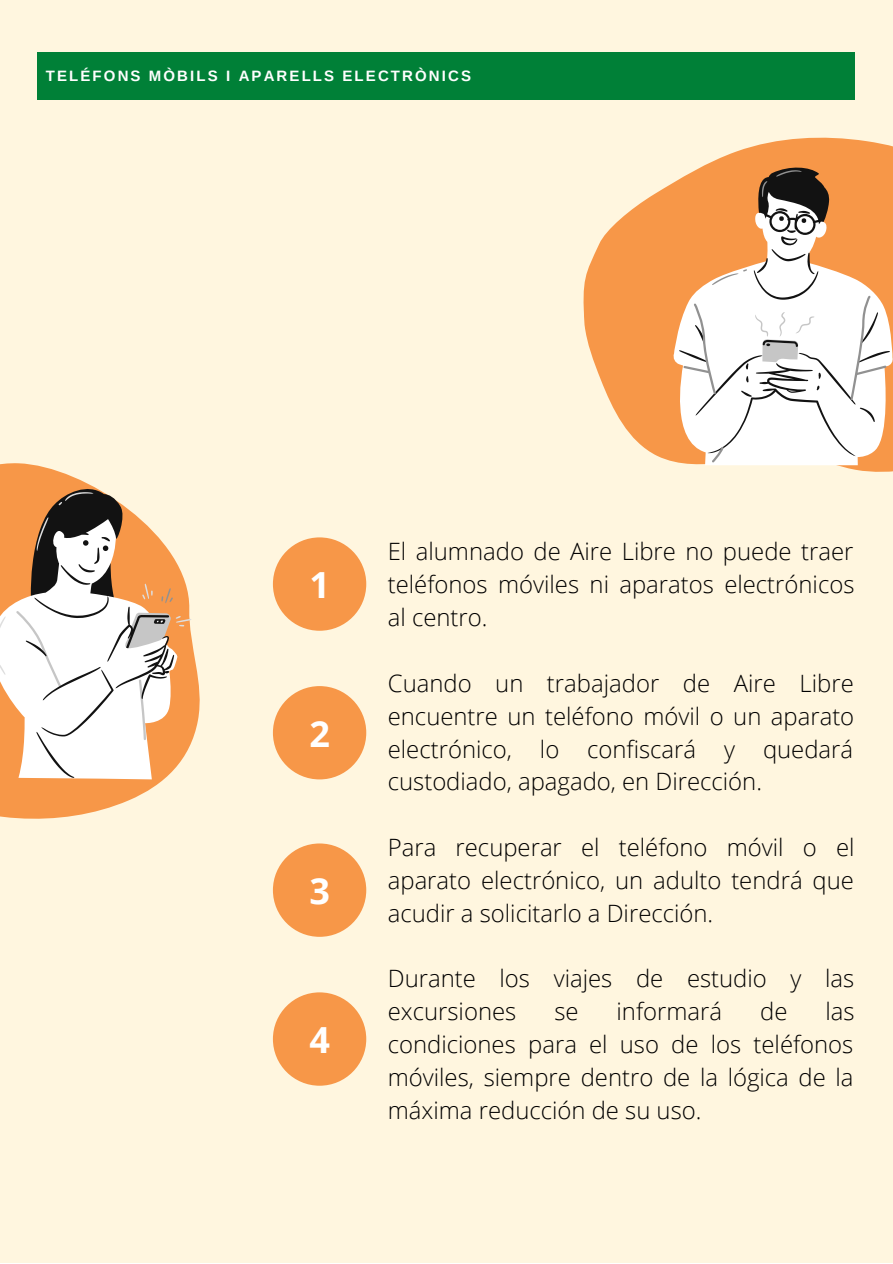
<style>
.page{position:relative;width:893px;height:1264px;background:#fff}
.page>*{position:absolute;margin:0;border:0;box-sizing:border-box;transform-origin:0 0}
.t1{font:700 36px "Open Sans";color:#fff}
.t2{font:300 23.85px/32.8px "Open Sans";color:#000;text-align:justify}
.t3{font:700 15px "Arimo";letter-spacing:.14em;color:#fefefe}
</style>
<div class="page">
<div style="left:0;top:0;width:892px;height:1262px;background:#fff6df"></div>
<div style="left:37px;top:52px;width:818px;height:48px;background:#008037"></div>
<svg style="left:583px;top:137px;width:309px;height:335px;fill:#f79748"></svg>
<svg style="left:673px;top:175px;width:219px;height:290px;background:#f8ae70"></svg>
<svg style="left:679px;top:165px;width:210px;height:291px;background:#f3a767"></svg>
<svg style="left:683px;top:170px;width:203px;height:292px;background:#e8cdb7"></svg>
<svg style="left:0;top:463px;width:200px;height:356px"></svg>
<svg style="left:0;top:482px;width:191px;height:295px;background:#e1c4aa"></svg>
<div style="left:273px;top:537px;width:93px;height:93px;background:#f79748;border-radius:50%"></div>
<div style="left:273px;top:686px;width:93px;height:93px;background:#f79748;border-radius:50%"></div>
<div style="left:273px;top:843px;width:93px;height:93px;background:#f79748;border-radius:50%"></div>
<div style="left:273px;top:992px;width:93px;height:93px;background:#f79748;border-radius:50%"></div>
<p class="t3" style="left:46px;top:67px;width:426px">TELÉFONS MÒBILS I APARELLS ELECTRÒNICS</p>
<h1 class="t1" style="left:309px;top:559px;width:22px">1</h1>
<h1 class="t1" style="left:309px;top:708px;width:22px">2</h1>
<h1 class="t1" style="left:309px;top:865px;width:22px">3</h1>
<h1 class="t1" style="left:309px;top:1014px;width:22px">4</h1>
<p class="t2" style="left:388px;top:534px;width:468px">El alumnado de Aire Libre no puede traer teléfonos móviles ni aparatos electrónicos al centro.</p>
<p class="t2" style="left:388px;top:666px;width:468px">Cuando un trabajador de Aire Libre encuentre un teléfono móvil o un aparato electrónico, lo confiscará y quedará custodiado, apagado, en Dirección.</p>
<p class="t2" style="left:388px;top:830px;width:468px">Para recuperar el teléfono móvil o el aparato electrónico, un adulto tendrá que acudir a solicitarlo a Dirección.</p>
<p class="t2" style="left:388px;top:961px;width:468px">Durante los viajes de estudio y las excursiones</p>
<p class="t2" style="left:554px;top:994px;width:26px">se</p>
<p class="t2" style="left:616px;top:994px;width:107px">informará</p>
<p class="t2" style="left:760px;top:994px;width:29px">de</p>
<p class="t2" style="left:388px;top:994px;width:468px;text-indent:437px">las condiciones para el uso de los teléfonos móviles, siempre dentro de la lógica de la máxima reducción de su uso.</p>
</div>
